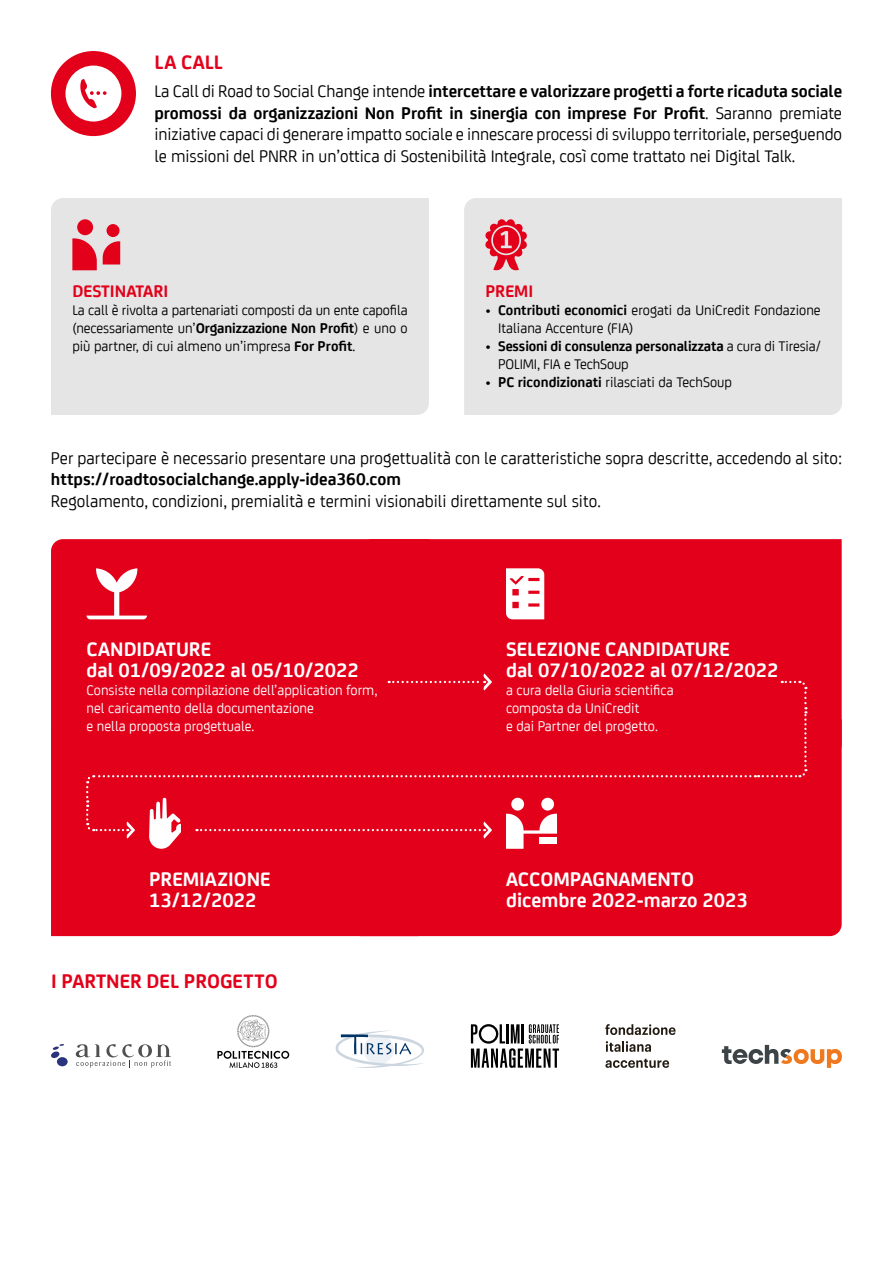
<style>
.page{position:relative;width:893px;height:1263px;background:#fff}
.page>*{position:absolute;margin:0;border:0;box-sizing:border-box;transform-origin:0 0}
.t1{font:700 21px/21px "Uni Credit";color:#fff}
.t2{font:700 21px "Uni Credit";color:#e2001a}
.t3{font:18px/21.6px "Uni Credit";color:#000;text-align:justify}
.t4{font:700 18px "Uni Credit";color:#000}
.t5{font:700 18px "Uni Credit";color:#e2001a}
.t6{font:15px/18px "Uni Credit";color:#000}
.t7{font:15px/18px "Uni Credit";color:#fff}
.s1{font-weight:700}
</style>
<div class="page">
<div style="left:51px;top:539px;width:309px;height:180px;background:#e2001a"></div>
<div style="left:360px;top:539px;width:482px;height:180px;background:#e2001a"></div>
<div style="left:51px;top:719px;width:309px;height:217px;background:#e2001a"></div>
<div style="left:360px;top:719px;width:482px;height:217px;background:#e2001a"></div>
<svg style="left:76px;top:1044px;width:95px;height:24px"></svg>
<svg style="left:51px;top:1044px;width:17px;height:22px"></svg>
<svg style="left:335px;top:1030px;width:89px;height:38px"></svg>
<svg style="left:217px;top:1015px;width:72px;height:53px"></svg>
<svg style="left:722px;top:1045px;width:120px;height:23px"></svg>
<svg style="left:605px;top:1024px;width:70px;height:11px"></svg>
<svg style="left:606px;top:1041px;width:45px;height:11px"></svg>
<svg style="left:605px;top:1059px;width:64px;height:9px"></svg>
<svg style="left:471px;top:1024px;width:88px;height:44px"></svg>
<div style="left:51px;top:198px;width:378px;height:217px;background:#e5e5e5"></div>
<div style="left:464px;top:198px;width:378px;height:217px;background:#e5e5e5"></div>
<svg style="left:485px;top:219px;width:42px;height:52px;background:#e36674"></svg>
<div style="left:77px;top:219px;width:16px;height:16px;background:#e2001a;border-radius:50%"></div>
<div style="left:107px;top:224px;width:13px;height:13px;background:#e2001a;border-radius:50%"></div>
<svg style="left:72px;top:238px;width:25px;height:32px"></svg>
<svg style="left:103px;top:241px;width:17px;height:23px"></svg>
<svg style="left:506px;top:568px;width:38px;height:51px"></svg>
<svg style="left:86px;top:568px;width:61px;height:51px"></svg>
<div style="left:85px;top:673px;width:723px;height:177px;background:#e2001a"></div>
<svg style="left:51px;top:51px;width:85px;height:85px"></svg>
<p class="t2" style="left:154px;top:47px;width:70px">LA CALL</p>
<p class="t3" style="left:154px;top:79px;width:689px">La Call di Road to Social Change intende <span class="s1">intercettare e valorizzare progetti a forte ricaduta sociale promossi da organizzazioni Non Profit in sinergia con imprese For Profit</span>. Saranno premiate iniziative capaci di generare impatto sociale e innescare processi di sviluppo territoriale, perseguendo le missioni del PNRR in un’ottica di Sostenibilità Integrale, così come trattato nei Digital Talk.</p>
<p class="t5" style="left:72px;top:277px;width:98px">DESTINATARI</p>
<p class="t6" style="left:72px;top:300px;width:337px;text-align:justify">La call è rivolta a partenariati composti da un ente capofila (necessariamente un’<span class="s1">Organizzazione Non Profit</span>) e uno o più partner, di cui almeno un’impresa <span class="s1">For Profit</span>.</p>
<p class="t5" style="left:485px;top:277px;width:49px">PREMI</p>
<p class="t6" style="left:498px;top:300px;width:324px;text-indent:-13px">• <span class="s1">Contributi economici</span> erogati da UniCredit Fondazione<br>Italiana Accenture (FIA)</p>
<p class="t6" style="left:498px;top:336px;width:324px;text-indent:-13px">• <span class="s1">Sessioni di consulenza personalizzata</span> a cura di Tiresia/<br>POLIMI, FIA e TechSoup</p>
<p class="t6" style="left:485px;top:372px;width:248px">• <span class="s1">PC ricondizionati</span> rilasciati da TechSoup</p>
<p class="t3" style="left:51px;top:446px;width:793px">Per partecipare è necessario presentare una progettualità con le caratteristiche sopra descritte, accedendo al sito:</p>
<p class="t4" style="left:51px;top:466px;width:352px">https://roadtosocialchange.apply-idea360.com</p>
<p class="t3" style="left:51px;top:489px;width:551px">Regolamento, condizioni, premialità e termini visionabili direttamente sul sito.</p>
<p class="t1" style="left:86px;top:637px;width:274px">CANDIDATURE<br>dal 01/09/2022 al 05/10/2022</p>
<p class="t7" style="left:86px;top:680px;width:292px">Consiste nella compilazione dell’application form, nel caricamento della documentazione<br>e nella proposta progettuale.</p>
<p class="t1" style="left:149px;top:867px;width:123px">PREMIAZIONE<br>13/12/2022</p>
<p class="t2" style="left:51px;top:965px;width:228px">I PARTNER DEL PROGETTO</p>
<p class="t1" style="left:506px;top:637px;width:274px">SELEZIONE CANDIDATURE<br>dal 07/10/2022 al 07/12/2022</p>
<p class="t7" style="left:506px;top:680px;width:169px">a cura della Giuria scientifica composta da UniCredit<br>e dai Partner del progetto.</p>
<p class="t1" style="left:506px;top:867px;width:243px">ACCOMPAGNAMENTO dicembre 2022-marzo 2023</p>
</div>
